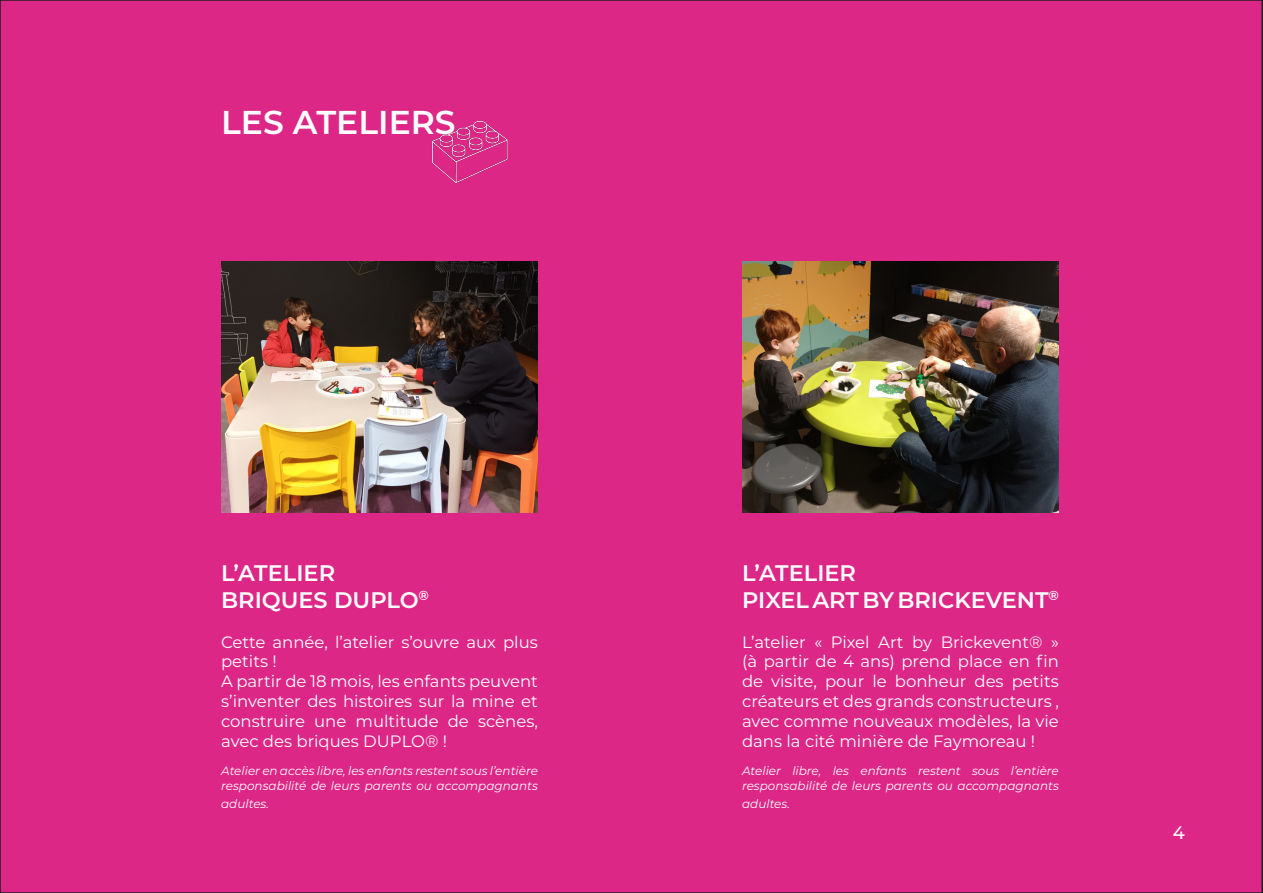
<style>
.page{position:relative;width:1263px;height:893px;background:#fff}
.page>*{position:absolute;margin:0;border:0;box-sizing:border-box;transform-origin:0 0}
.t1{font:600 33px "Montserrat";color:#fff}
.t2{font:600 22.5px "Montserrat";color:#fff}
.t3{font:500 18px "Montserrat";color:#fff}
.t4{font:16.5px/19.8px "Montserrat";color:#fff;text-align:justify}
.t5{font:italic 12px/14.4px "Montserrat";color:#fff}
</style>
<div class="page">
<div style="left:0;top:0;width:1262px;height:893px;background:#dd2787"></div>
<img style="left:742px;top:261px;width:317px;height:251px">
<img style="left:221px;top:261px;width:317px;height:251px">
<img style="left:432px;top:120px;width:76px;height:63px">
<p class="t1" style="left:221px;top:99px;width:236px">LES ATELIERS</p>
<p class="t2" style="left:221px;top:557px;width:115px">L’ATELIER</p>
<p class="t2" style="left:221px;top:584px;width:209px">BRIQUES DUPLO<sup>®</sup></p>
<p class="t4" style="left:221px;top:631px;width:318px">Cette année, l’atelier s’ouvre aux plus petits !</p>
<p class="t4" style="left:221px;top:671px;width:318px">A partir de 18 mois, les enfants peuvent s’inventer des histoires sur la mine et construire une multitude de scènes, avec des briques DUPLO® !</p>
<p class="t5" style="left:221px;top:763px;width:318px">Atelier en accès libre, les enfants restent sous l’entière responsabilité de leurs parents ou accompagnants</p>
<p class="t5" style="left:221px;top:796px;width:49px">adultes.</p>
<p class="t2" style="left:742px;top:557px;width:115px">L’ATELIER</p>
<p class="t2" style="left:742px;top:584px;width:318px">PIXEL ART BY BRICKEVENT<sup>®</sup></p>
<p class="t4" style="left:742px;top:631px;width:318px">L’atelier « Pixel Art by Brickevent® » (à partir de 4 ans) prend place en fin de visite, pour le bonheur des petits créateurs et des grands constructeurs , avec comme nouveaux modèles, la vie dans la cité minière de Faymoreau !</p>
<p class="t5" style="left:742px;top:763px;width:318px">Atelier libre, les enfants restent sous l’entière responsabilité de leurs parents ou accompagnants</p>
<p class="t5" style="left:742px;top:796px;width:49px">adultes.</p>
<p class="t3" style="left:1173px;top:820px;width:14px">4</p>
</div>
